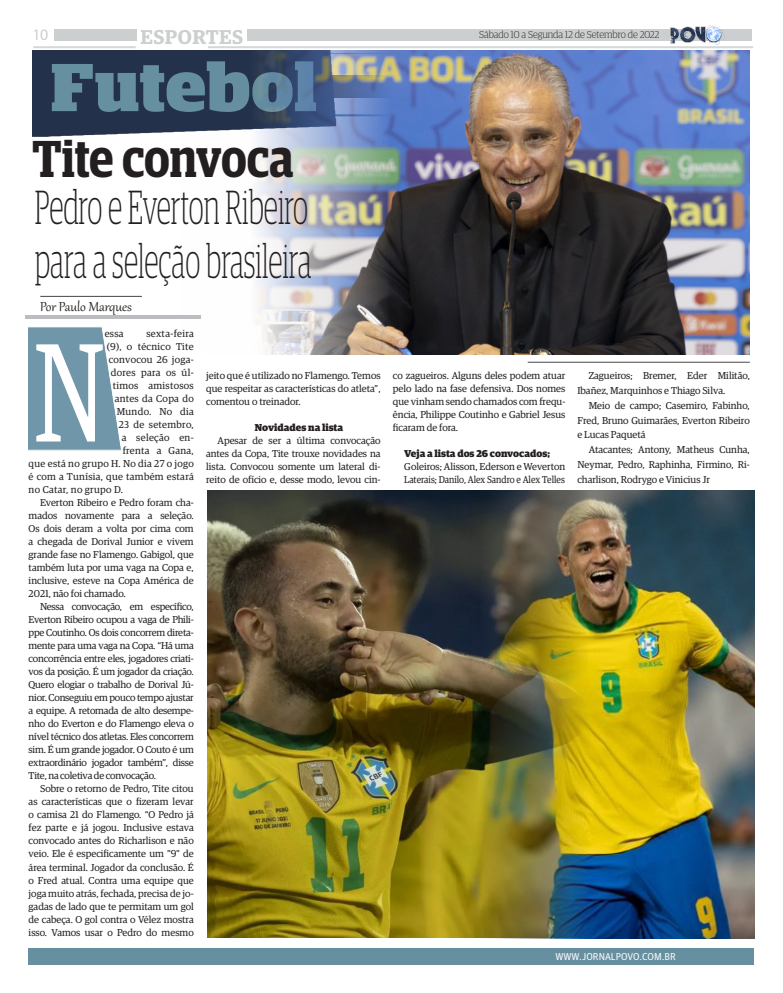
<style>
.page{position:relative;width:783px;height:993px;background:#fff}
.page>*{position:absolute;margin:0;border:0;box-sizing:border-box;transform-origin:0 0}
.Texto_interno_comum{font:140px "Guardian Egyptian";color:#fff;scale:.7 1}
.Título_-_2_colunas{font:900 68px "Guardian Egyptian Display";letter-spacing:-.005em;color:#668fa0;scale:1.11 1}
.Título_-_2_colunas-2{font:600 52px "Guardian Egyptian Display";letter-spacing:-.005em;color:#231f20;scale:.9 1}
.Título_-_2_colunas-3{font:300 48px "Guardian Egyptian Display";color:#231f20;scale:.61 1}
.Título_-_2_colunas-4{font:600 20px "Guardian Egyptian";letter-spacing:.02em;color:#cccfcf}
.Texto_interno_comum-2{font:16px "Gabriola";color:#231f20}
.Título_-_2_colunas-5{font:16px "Myriad Pro";color:#cccfcf}
.Texto_interno_comum-3{font:10px/13px "Guardian Egyptian";color:#231f20;text-align:justify}
.Texto_interno_comum-4{font:10px "Guardian Egyptian";letter-spacing:.03em;color:#231f20}
.Texto_interno_comum-5{font:900 10px "Guardian Egyptian";color:#231f20}
.Texto_interno_comum-6{font:10px "Guardian Egyptian";color:#231f20;scale:.91 1}
.Título_-_2_colunas-6{font:300 10px "Guardian Egyptian Display";color:#231f20}
.Título_-_2_colunas-7{font:10px "Guardian Agate Sans G1 D Regular";color:#fff}
</style>
<div class="page">
<div style="left:247px;top:29px;width:504px;height:12px;background:#cccfcf"></div>
<div style="left:54px;top:29px;width:82px;height:12px;background:#cccfcf"></div>
<hr style="left:33px;top:46px;width:103px;height:2px;background:#cccfcf">
<hr style="left:208px;top:46px;width:545px;height:2px;background:#cccfcf">
<img style="left:638px;top:25px;width:89px;height:26px">
<div style="left:28px;top:947px;width:725px;height:17px;background:#668fa0"></div>
<div style="left:32px;top:50px;width:383px;height:87px;background:#23324a"></div>
<img style="left:181px;top:51px;width:568px;height:304px">
<hr style="left:527px;top:361px;width:222px;height:1px;background:#231f20">
<img style="left:29px;top:327px;width:92px;height:124px">
<hr style="left:26px;top:315px;width:175px;height:4px;background:#bcbdc0">
<hr style="left:40px;top:296px;width:102px;height:1px;background:#231f20">
<img style="left:208px;top:490px;width:212px;height:446px">
<img style="left:420px;top:490px;width:334px;height:448px">
<p class="Título_-_2_colunas-5" style="left:33px;top:25px;width:17px">10</p>
<p class="Título_-_2_colunas-4" style="left:141px;top:22px;width:104px">ESPORTES</p>
<p class="Título_-_2_colunas-6" style="left:479px;top:29px;width:181px">Sábado 10 a Segunda 12 de Setembro de 2022</p>
<p class="Título_-_2_colunas" style="left:50px;top:50px;width:242px">Futebol</p>
<p class="Título_-_2_colunas-2" style="left:32px;top:130px;width:292px">Tite convoca</p>
<p class="Título_-_2_colunas-3" style="left:35px;top:182px;width:450px">Pedro e Everton Ribeiro</p>
<p class="Título_-_2_colunas-3" style="left:35px;top:236px;width:455px">para a seleção brasileira</p>
<p class="Texto_interno_comum-2" style="left:40px;top:296px;width:93px">Por Paulo Marques</p>
<p class="Texto_interno_comum-3" style="left:105px;top:326px;width:20px">essa</p>
<p class="Texto_interno_comum-4" style="left:146px;top:326px;width:49px">sexta-feira</p>
<p class="Texto_interno_comum-4" style="left:107px;top:339px;width:88px">(9), o técnico Tite</p>
<p class="Texto_interno_comum-4" style="left:109px;top:352px;width:87px">convocou 26 joga-</p>
<p class="Texto_interno_comum-4" style="left:111px;top:365px;width:85px">dores para os úl-</p>
<p class="Texto_interno_comum-4" style="left:113px;top:378px;width:83px">timos amistosos</p>
<p class="Texto_interno_comum-4" style="left:115px;top:391px;width:81px">antes da Copa do</p>
<p class="Texto_interno_comum-4" style="left:117px;top:404px;width:78px">Mundo. No dia</p>
<p class="Texto_interno_comum-4" style="left:119px;top:417px;width:77px">23 de setembro,</p>
<p class="Texto_interno_comum-4" style="left:122px;top:430px;width:74px">a seleção en-</p>
<p class="Texto_interno_comum-4" style="left:123px;top:443px;width:72px">frenta a Gana,</p>
<p class="Texto_interno_comum-4" style="left:29px;top:456px;width:167px">que está no grupo H. No dia 27 o jogo</p>
<p class="Texto_interno_comum-4" style="left:29px;top:469px;width:166px">é com a Tunísia, que também estará</p>
<p class="Texto_interno_comum-4" style="left:29px;top:482px;width:96px">no Catar, no grupo D.</p>
<p class="Texto_interno_comum-3" style="left:29px;top:495px;width:167px;text-indent:11px">Everton Ribeiro e Pedro foram cha&shy;mados novamente para a seleção.<br>Os dois deram a volta por cima com a chegada de Dorival Junior e vivem grande fase no Flamengo. Gabigol, que também luta por uma vaga na Copa e, inclusive, esteve na Copa América de 2021, não foi chamado.</p>
<p class="Texto_interno_comum-3" style="left:29px;top:599px;width:167px;text-indent:11px">Nessa convocação, em específico, Everton Ribeiro ocupou a vaga de Phili&shy;ppe Coutinho. Os dois concorrem direta&shy;mente para uma vaga na Copa. “Há uma concorrência entre eles, jogadores criati&shy;vos da posição. É um jogador da criação.<br>Quero elogiar o trabalho de Dorival Jú&shy;nior. Conseguiu em pouco tempo ajustar a equipe. A retomada de alto desempe&shy;nho do Everton e do Flamengo eleva o nível técnico dos atletas. Eles concorrem sim. É um grande jogador. O Couto é um extraordinário jogador também”, disse Tite, na coletiva de convocação.</p>
<p class="Texto_interno_comum-3" style="left:29px;top:781px;width:167px;text-indent:11px">Sobre o retorno de Pedro, Tite citou as características que o fizeram levar o camisa 21 do Flamengo. “O Pedro já fez parte e já jogou. Inclusive estava convocado antes do Richarlison e não veio. Ele é especificamente um "9" de área terminal. Jogador da conclusão. É o Fred atual. Contra uma equipe que joga muito atrás, fechada, precisa de jo&shy;gadas de lado que te permitam um gol de cabeça. O gol contra o Vélez mostra isso. Vamos usar o Pedro do mesmo</p>
<p class="Texto_interno_comum" style="left:34px;top:296px;width:100px">N</p>
<p class="Texto_interno_comum-3" style="left:206px;top:368px;width:176px">jeito que é utilizado no Flamengo. Temos que respeitar as características do atleta”, comentou o treinador.</p>
<p class="Texto_interno_comum-5" style="left:255px;top:419px;width:90px">Novidades na lista</p>
<p class="Texto_interno_comum-3" style="left:206px;top:433px;width:176px;text-indent:11px">Apesar de ser a última convocação antes da Copa, Tite trouxe novidades na lista. Convocou somente um lateral di-</p>
<p class="Texto_interno_comum-3" style="left:206px;top:472px;width:176px">reito de ofício e, desse modo, levou cin-</p>
<p class="Texto_interno_comum-3" style="left:393px;top:368px;width:174px">co zagueiros. Alguns deles podem atuar pelo lado na fase defensiva. Dos nomes que vinham sendo chamados com frequ&shy;ência, Philippe Coutinho e Gabriel Jesus ficaram de fora.</p>
<p class="Texto_interno_comum-5" style="left:404px;top:445px;width:147px">Veja a lista dos 26 convocados;</p>
<p class="Texto_interno_comum-3" style="left:404px;top:459px;width:162px">Goleiros; Alisson, Ederson e Weverton</p>
<p class="Texto_interno_comum-6" style="left:404px;top:472px;width:178px">Laterais; Danilo, Alex Sandro e Alex Telles</p>
<p class="Texto_interno_comum-3" style="left:577px;top:367px;width:174px;line-height:14.8px;text-indent:11px">Zagueiros; Bremer, Eder Militão,<br>Ibañez, Marquinhos e Thiago Silva.</p>
<p class="Texto_interno_comum-3" style="left:577px;top:397px;width:174px;line-height:14.8px;text-indent:11px">Meio de campo; Casemiro, Fabinho, Fred, Bruno Guimarães, Everton Ribeiro e Lucas Paquetá</p>
<p class="Texto_interno_comum-3" style="left:577px;top:441px;width:174px;line-height:14.8px;text-indent:11px">Atacantes; Antony, Matheus Cunha, Neymar, Pedro, Raphinha, Firmino, Ri&shy;charlison, Rodrygo e Vinicius Jr</p>
<p class="Título_-_2_colunas-7" style="left:555px;top:949px;width:122px">WWW.JORNALPOVO.COM.BR</p>
</div>
